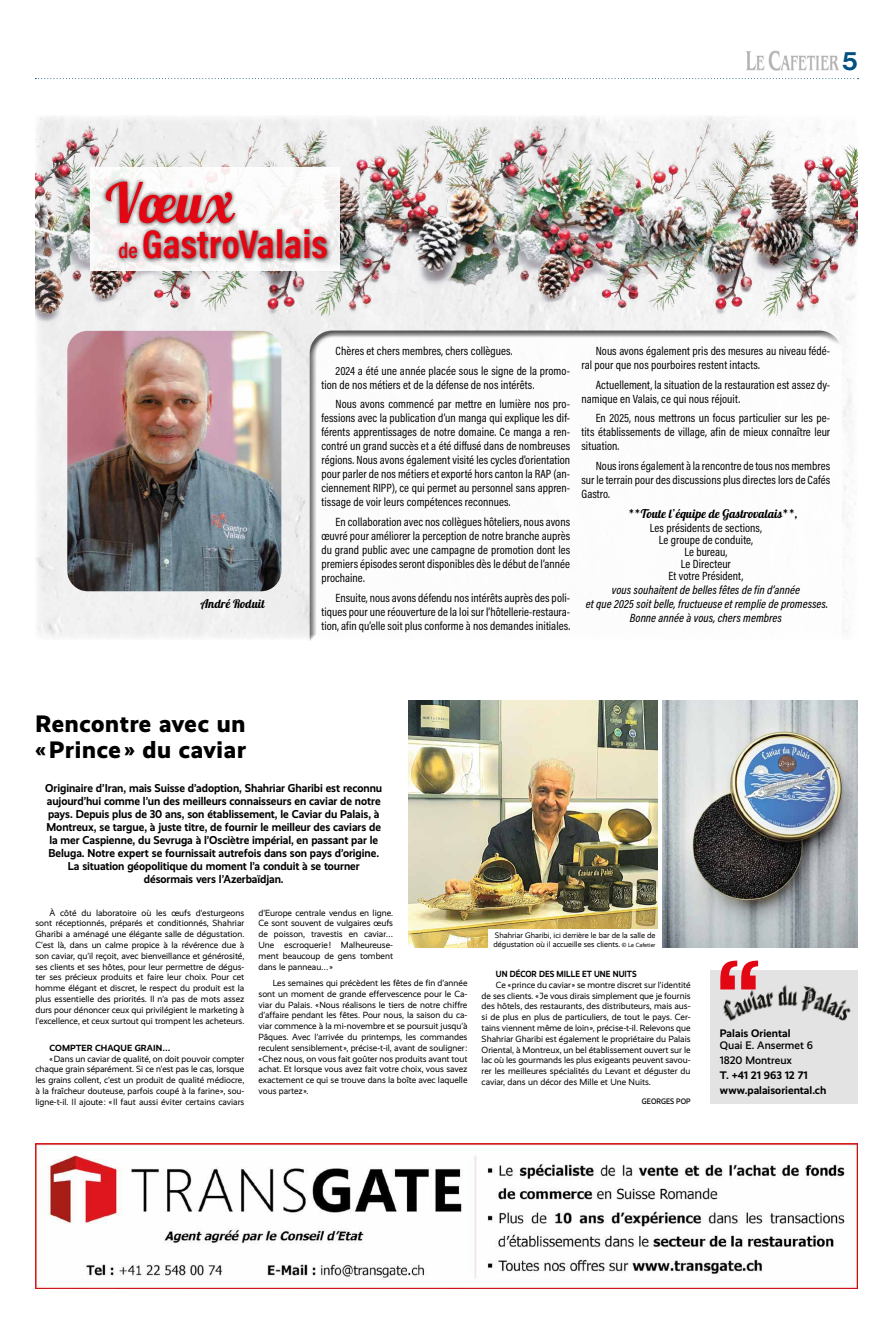
<style>
.page{position:relative;width:893px;height:1333px;background:#fff}
.page>*{position:absolute;margin:0;border:0;box-sizing:border-box;transform-origin:0 0}
.t1{font:55px "Lobster";color:#e30613}
.t2{font:700 40.4px "Acumin Pro Cond";letter-spacing:.005em;color:#e30613}
.t3{font:26px "N Haas Grotesk DS Pro 65 Md";color:#005081}
.t4{font:800 24px "Realist";letter-spacing:.03em;color:#000}
.t5{font:12px/14px "Acumin Pro Cond";letter-spacing:.005em;color:#000;text-align:justify}
.t6{font:italic 500 12px/14px "Acumin Pro Cond";letter-spacing:.005em;color:#000;text-align:center}
.t7{font:12px "Lobster";letter-spacing:.005em;color:#000}
.t8{font:700 11.5px/13px "Realist";letter-spacing:-.005em;color:#000;text-align:center;scale:.96 1}
.t9{font:700 11px "Realist";color:#000}
.t10{font:500 11px "Realist";color:#000}
.t11{font:9px/10.8px "Realist";color:#000;text-align:justify}
.t12{font:700 9px "Realist";letter-spacing:.01em;color:#000;scale:.9 1}
.t13{font:700 9px "Realist";letter-spacing:.01em;color:#000}
.t14{font:8px/9px "Realist";color:#000}
.t15{font:500 8px "Realist";letter-spacing:.01em;color:#000;scale:.9 1}
.s1{font-weight:600;font-size:21.9px}
.s2{font-size:6px}
</style>
<div class="page">
<img style="left:746px;top:51px;width:92px;height:20px">
<svg style="left:35px;top:78px;width:823px;height:1px"></svg>
<img style="left:36px;top:336px;width:816px;height:302px">
<img style="left:35px;top:116px;width:822px;height:220px">
<img style="left:67px;top:331px;width:214px;height:260px">
<div style="left:302px;top:323px;width:541px;height:319px;background:#fcfcfc"></div>
<div style="left:91px;top:168px;width:249px;height:103px;background:#fff"></div>
<div style="left:101px;top:177px;width:139px;height:51px;background:#000;opacity:.75"></div>
<div style="left:115px;top:226px;width:217px;height:38px;background:#000;opacity:.75"></div>
<img style="left:408px;top:700px;width:250px;height:247px">
<img style="left:663px;top:700px;width:194px;height:247px">
<img style="left:35px;top:1143px;width:822px;height:145px">
<div style="left:710px;top:970px;width:147px;height:133px;background:#e3e3e3"></div>
<svg style="left:720px;top:960px;width:38px;height:19px"></svg>
<img style="left:720px;top:979px;width:131px;height:42px">
<div style="left:488px;top:929px;width:170px;height:24px;background:#fff"></div>
<h3 class="t3" style="left:842px;top:45px;width:17px">5</h3>
<p class="t1" style="left:105px;top:168px;width:129px">Vœux</p>
<p class="t2" style="left:118px;top:218px;width:211px"><span class="s1">de</span> GastroValais</p>
<p class="t7" style="left:201px;top:596px;width:66px">André Roduit</p>
<p class="t5" style="left:336px;top:343px;width:179px">Chères et chers membres, chers collègues.</p>
<p class="t5" style="left:321px;top:363px;width:250px;text-indent:14px">2024 a été une année placée sous le signe de la promo&shy;tion de nos métiers et de la défense de nos intérêts.</p>
<p class="t5" style="left:321px;top:397px;width:250px;text-indent:14px">Nous avons commencé par mettre en lumière nos pro&shy;fessions avec la publication d’un manga qui explique les dif&shy;férents apprentissages de notre domaine. Ce manga a ren&shy;contré un grand succès et a été diffusé dans de nombreuses régions. Nous avons également visité les cycles d’orientation pour parler de nos métiers et exporté hors canton la RAP (an&shy;ciennement RIPP), ce qui permet au personnel sans appren&shy;tissage de voir leurs compétences reconnues.</p>
<p class="t5" style="left:321px;top:514px;width:250px;text-indent:14px">En collaboration avec nos collègues hôteliers, nous avons œuvré pour améliorer la perception de notre branche auprès du grand public avec une campagne de promotion dont les premiers épisodes seront disponibles dès le début de l’année prochaine.</p>
<p class="t5" style="left:321px;top:590px;width:250px;text-indent:14px">Ensuite, nous avons défendu nos intérêts auprès des poli&shy;tiques pour une réouverture de la loi sur l’hôtellerie-restaura&shy;tion, afin qu’elle soit plus conforme à nos demandes initiales.</p>
<p class="t5" style="left:581px;top:343px;width:250px;text-indent:14px">Nous avons également pris des mesures au niveau fédé&shy;ral pour que nos pourboires restent intacts.</p>
<p class="t5" style="left:581px;top:377px;width:250px;text-indent:14px">Actuellement, la situation de la restauration est assez dy&shy;namique en Valais, ce qui nous réjouit.</p>
<p class="t5" style="left:581px;top:411px;width:250px;text-indent:14px">En 2025, nous mettrons un focus particulier sur les pe&shy;tits établissements de village, afin de mieux connaître leur situation.</p>
<p class="t5" style="left:581px;top:458px;width:250px;text-indent:14px">Nous irons également à la rencontre de tous nos membres sur le terrain pour des discussions plus directes lors de Cafés Gastro.</p>
<p class="t7" style="left:628px;top:505px;width:171px">**Toute l’équipe de Gastrovalais**,</p>
<p class="t5" style="left:650px;top:520px;width:113px">Les présidents de sections,</p>
<p class="t5" style="left:659px;top:532px;width:96px">Le groupe de conduite,</p>
<p class="t5" style="left:684px;top:544px;width:44px">Le bureau,</p>
<p class="t5" style="left:681px;top:556px;width:52px">Le Directeur</p>
<p class="t5" style="left:668px;top:568px;width:76px">Et votre Président,</p>
<p class="t6" style="left:586px;top:582px;width:244px">vous souhaitent de belles fêtes de fin d’année<br>et que 2025 soit belle, fructueuse et remplie de promesses.</p>
<p class="t6" style="left:630px;top:610px;width:154px">Bonne année à vous, chers membres</p>
<p class="t4" style="left:35px;top:709px;width:211px">Rencontre avec un</p>
<p class="t4" style="left:35px;top:735px;width:212px">« Prince » du caviar</p>
<p class="t8" style="left:45px;top:781px;width:352px">Originaire d’Iran, mais Suisse d’adoption, Shahriar Gharibi est reconnu aujourd’hui comme l’un des meilleurs connaisseurs en caviar de notre pays. Depuis plus de 30 ans, son établissement, le Caviar du Palais, à Montreux, se targue, à juste titre, de fournir le meilleur des caviars de la mer Caspienne, du Sevruga à l’Osciètre impérial, en passant par le Beluga. Notre expert se fournissait autrefois dans son pays d’origine.<br>La situation géopolitique du moment l’a conduit à se tourner désormais vers l’Azerbaïdjan.</p>
<p class="t11" style="left:35px;top:907px;width:211px;text-indent:14px">À côté du laboratoire où les œufs d’esturgeons sont réceptionnés, préparés et conditionnés, Shahriar Gharibi a aménagé une élégante salle de dégustation.<br>C’est là, dans un calme propice à la révérence due à son caviar, qu’il reçoit, avec bienveillance et générosité, ses clients et ses hôtes, pour leur permettre de dégus&shy;ter ses précieux produits et faire leur choix. Pour cet homme élégant et discret, le respect du produit est la plus essentielle des priorités. Il n’a pas de mots assez durs pour dénoncer ceux qui privilégient le marketing à l’excellence, et ceux surtout qui trompent les acheteurs.</p>
<p class="t13" style="left:50px;top:1042px;width:122px">COMPTER CHAQUE GRAIN…</p>
<p class="t11" style="left:35px;top:1053px;width:210px;text-indent:14px">« Dans un caviar de qualité, on doit pouvoir compter chaque grain séparément. Si ce n’est pas le cas, lorsque les grains collent, c’est un produit de qualité médiocre, à la fraîcheur douteuse, parfois coupé à la farine », sou&shy;ligne-t-il. Il ajoute : « Il faut aussi éviter certains caviars</p>
<p class="t11" style="left:259px;top:907px;width:136px">d’Europe centrale vendus en ligne.<br>Ce sont souvent de vulgaires œufs de poisson, travestis en caviar… Une escroquerie ! Malheureuse&shy;ment beaucoup de gens tombent dans le panneau… »</p>
<p class="t11" style="left:259px;top:977px;width:210px;text-indent:14px">Les semaines qui précèdent les fêtes de fin d’année sont un moment de grande effervescence pour le Ca&shy;viar du Palais. « Nous réalisons le tiers de notre chiffre d’affaire pendant les fêtes. Pour nous, la saison du ca&shy;viar commence à la mi-novembre et se poursuit jusqu’à Pâques. Avec l’arrivée du printemps, les commandes reculent sensiblement », précise-t-il, avant de souligner : « Chez nous, on vous fait goûter nos produits avant tout achat. Et lorsque vous avez fait votre choix, vous savez exactement ce qui se trouve dans la boîte avec laquelle vous partez ».</p>
<p class="t14" style="left:494px;top:930px;width:164px">Shahriar Gharibi, ici derrière le bar de la salle de dégustation où il accueille ses clients. <span class="s2">© Le Cafetier</span></p>
<p class="t12" style="left:496px;top:968px;width:158px">UN DÉCOR DES MILLE ET UNE NUITS</p>
<p class="t11" style="left:482px;top:979px;width:210px;text-indent:14px">Ce « prince du caviar » se montre discret sur l’identité de ses clients. « Je vous dirais simplement que je fournis des hôtels, des restaurants, des distributeurs, mais aus&shy;si de plus en plus de particuliers, de tout le pays. Cer&shy;tains viennent même de loin », précise-t-il. Relevons que Shahriar Gharibi est également le propriétaire du Palais Oriental, à Montreux, un bel établissement ouvert sur le lac où les gourmands les plus exigeants peuvent savou&shy;rer les meilleures spécialités du Levant et déguster du caviar, dans un décor des Mille et Une Nuits.</p>
<p class="t15" style="left:642px;top:1096px;width:56px">GEORGES POP</p>
<p class="t9" style="left:720px;top:1026px;width:72px">Palais Oriental</p>
<p class="t10" style="left:720px;top:1039px;width:95px">Quai E. Ansermet 6</p>
<p class="t10" style="left:720px;top:1053px;width:74px">1820 Montreux</p>
<p class="t9" style="left:720px;top:1068px;width:89px">T. +41 21 963 12 71</p>
<p class="t9" style="left:720px;top:1083px;width:108px">www.palaisoriental.ch</p>
</div>
